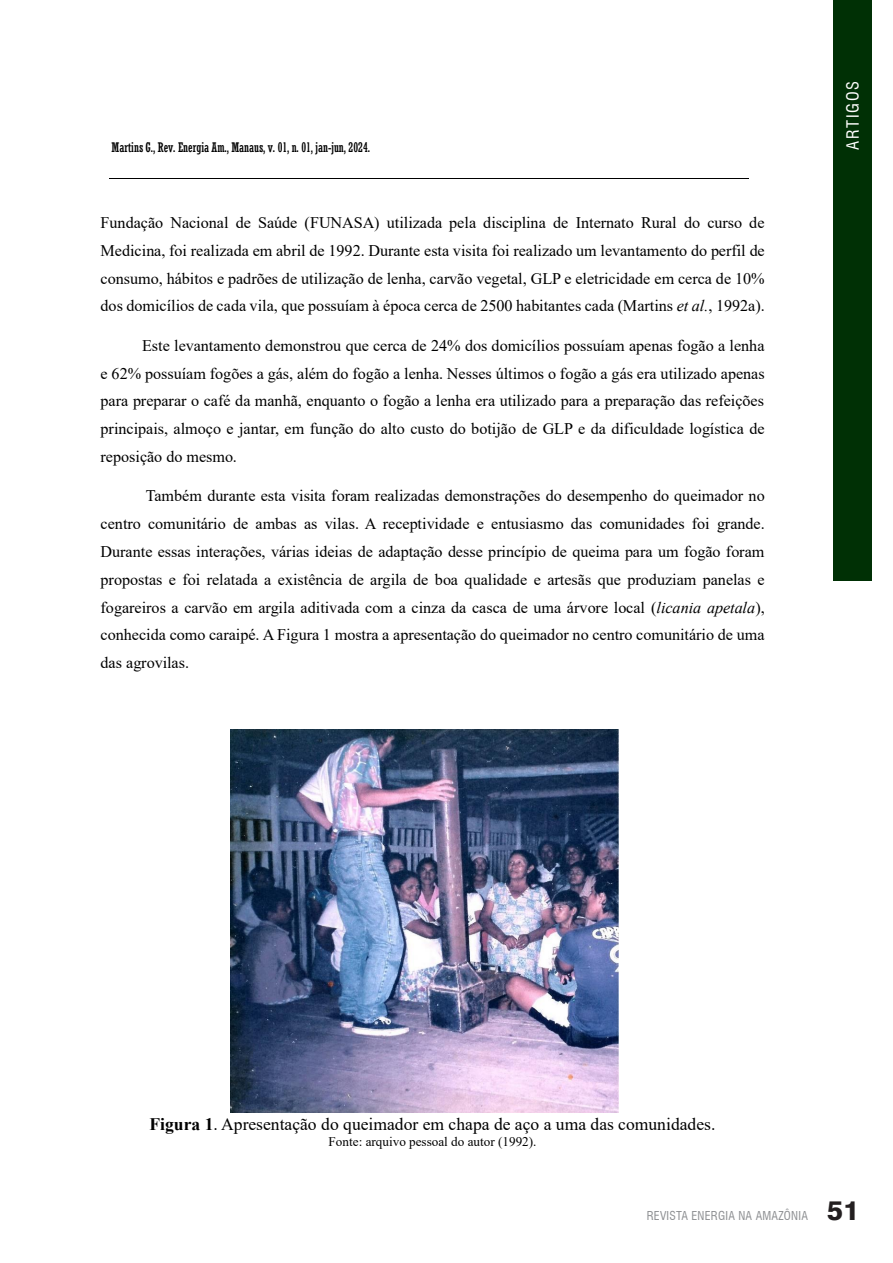
<style>
.page{position:relative;width:893px;height:1263px;background:#fff}
.page>*{position:absolute;margin:0;border:0;box-sizing:border-box;transform-origin:0 0}
.t1{font:800 27px "Swiss 721 BT";color:#231f20}
.t2{font:17.55px "Times New Roman";color:#000}
.t3{font:condensed 16.5px "Swiss 721 BT";letter-spacing:.11em;color:#fff}
.t4{font:16.2px/27.8px "Times New Roman";color:#000;text-align:justify}
.t5{font:13.2px "Rockwell Nova Cond";color:#000}
.t6{font:13.2px "Times New Roman";letter-spacing:.005em;color:#000}
.t7{font:condensed 12px "Swiss 721 BT";letter-spacing:.02em;color:#8d8f92}
.s1{font-style:italic}
.s2{font-weight:700}
</style>
<div class="page">
<div style="left:833px;top:0;width:39px;height:580px;background:#003005"></div>
<img style="left:230px;top:729px;width:389px;height:384px">
<hr style="left:110px;top:179px;width:639px;height:1px;background:#000">
<p class="t5" style="left:112px;top:140px;width:260px">Martins G., Rev. Energia Am., Manaus, v. 01, n. 01, jan-jun, 2024.</p>
<p class="t4" style="left:101px;top:208px;width:666px">Fundação Nacional de Saúde (FUNASA) utilizada pela disciplina de Internato Rural do curso de Medicina, foi realizada em abril de 1992. Durante esta visita foi realizado um levantamento do perfil de consumo, hábitos e padrões de utilização de lenha, carvão vegetal, GLP e eletricidade em cerca de 10% dos domicílios de cada vila, que possuíam à época cerca de 2500 habitantes cada (Martins <span class="s1">et al.</span>, 1992a).</p>
<p class="t4" style="left:101px;top:331px;width:666px;text-indent:41px">Este levantamento demonstrou que cerca de 24% dos domicílios possuíam apenas fogão a lenha e 62% possuíam fogões a gás, além do fogão a lenha. Nesses últimos o fogão a gás era utilizado apenas para preparar o café da manhã, enquanto o fogão a lenha era utilizado para a preparação das refeições principais, almoço e jantar, em função do alto custo do botijão de GLP e da dificuldade logística de reposição do mesmo.</p>
<p class="t4" style="left:101px;top:482px;width:666px;text-indent:45px">Também durante esta visita foram realizadas demonstrações do desempenho do queimador no centro comunitário de ambas as vilas. A receptividade e entusiasmo das comunidades foi grande.<br>Durante essas interações, várias ideias de adaptação desse princípio de queima para um fogão foram propostas e foi relatada a existência de argila de boa qualidade e artesãs que produziam panelas e fogareiros a carvão em argila aditivada com a cinza da casca de uma árvore local (<span class="s1">licania apetala</span>), conhecida como caraipé. A Figura 1 mostra a apresentação do queimador no centro comunitário de uma das agrovilas.</p>
<p class="t3" style="left:843px;top:150px;width:70px;rotate:-90deg">ARTIGOS</p>
<p class="t2" style="left:150px;top:1112px;width:567px"><span class="s2">Figura 1</span>. Apresentação do queimador em chapa de aço a uma das comunidades.</p>
<p class="t6" style="left:329px;top:1133px;width:209px">Fonte: arquivo pessoal do autor (1992).</p>
<p class="t7" style="left:647px;top:1209px;width:163px">REVISTA ENERGIA NA AMAZÔNIA</p>
<h1 class="t1" style="left:827px;top:1194px;width:33px">51</h1>
</div>
